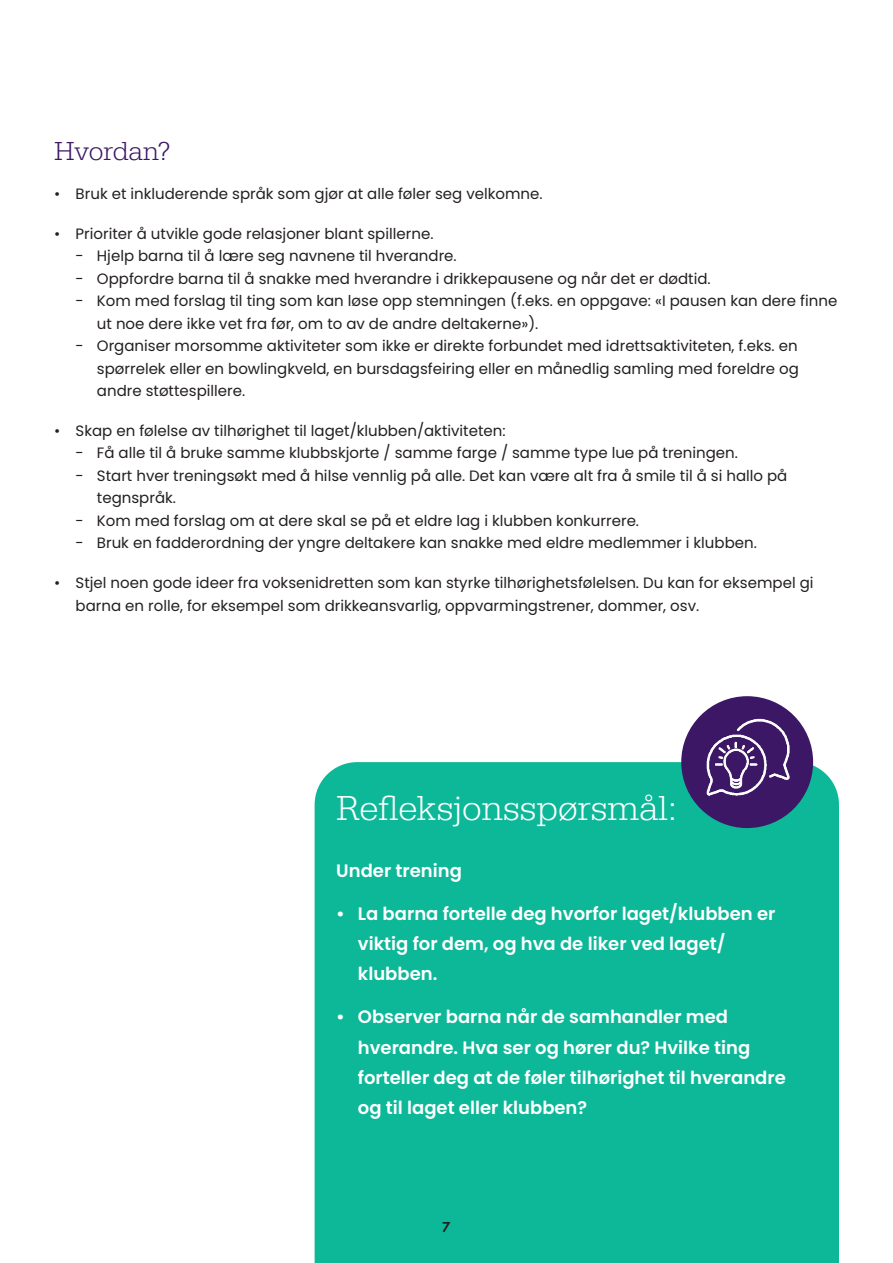
<style>
.page{position:relative;width:893px;height:1263px;background:#fff}
.page>*{position:absolute;margin:0;border:0;box-sizing:border-box;transform-origin:0 0}
.t1{font:300 36px "Egyptienne URW";color:#fff}
.t2{font:300 27px "Egyptienne URW";color:#3c1765}
.t3{font:600 18px/30.3px "Poppins";color:#fff}
.t4{font:15px/22.5px "Poppins";color:#231f20}
.t5{font:600 15px "Futura T";color:#231f20}
</style>
<div class="page">
<div style="left:315px;top:762px;width:524px;height:501px;background:#0db899"></div>
<div style="left:681px;top:696px;width:132px;height:132px;background:#3c1765;border-radius:50%"></div>
<img style="left:706px;top:718px;width:84px;height:78px">
<h2 class="t2" style="left:54px;top:135px;width:118px">Hvordan?</h2>
<p class="t4" style="left:54px;top:183px;width:490px">• Bruk et inkluderende språk som gjør at alle føler seg velkomne.</p>
<p class="t4" style="left:54px;top:222px;width:381px">• Prioriter å utvikle gode relasjoner blant spillerne.</p>
<p class="t4" style="left:76px;top:245px;width:383px">- Hjelp barna til å lære seg navnene til hverandre.</p>
<p class="t4" style="left:76px;top:267px;width:637px">- Oppfordre barna til å snakke med hverandre i drikkepausene og når det er dødtid.</p>
<p class="t4" style="left:97px;top:290px;width:742px;text-indent:-21px">- Kom med forslag til ting som kan løse opp stemningen (f.eks. en oppgave: «I pausen kan dere finne ut noe dere ikke vet fra før, om to av de andre deltakerne»).</p>
<p class="t4" style="left:97px;top:335px;width:703px;text-align:justify;text-indent:-21px">- Organiser morsomme aktiviteter som ikke er direkte forbundet med idrettsaktiviteten, f.eks. en spørrelek eller en bowlingkveld, en bursdagsfeiring eller en månedlig samling med foreldre og andre støttespillere.</p>
<p class="t4" style="left:54px;top:419px;width:453px">• Skap en følelse av tilhørighet til laget/klubben/aktiviteten:</p>
<p class="t4" style="left:76px;top:442px;width:664px">- Få alle til å bruke samme klubbskjorte / samme farge / samme type lue på treningen.</p>
<p class="t4" style="left:97px;top:464px;width:692px;text-indent:-21px">- Start hver treningsøkt med å hilse vennlig på alle. Det kan være alt fra å smile til å si hallo på tegnspråk.</p>
<p class="t4" style="left:76px;top:509px;width:565px">- Kom med forslag om at dere skal se på et eldre lag i klubben konkurrere.</p>
<p class="t4" style="left:76px;top:532px;width:683px">- Bruk en fadderordning der yngre deltakere kan snakke med eldre medlemmer i klubben.</p>
<p class="t4" style="left:76px;top:572px;width:739px;text-indent:-22px">• Stjel noen gode ideer fra voksenidretten som kan styrke tilhørighetsfølelsen. Du kan for eksempel gi barna en rolle, for eksempel som drikkeansvarlig, oppvarmingstrener, dommer, osv.</p>
<h1 class="t1" style="left:336px;top:787px;width:342px">Refleksjonsspørsmål:</h1>
<p class="t3" style="left:336px;top:856px;width:127px">Under trening</p>
<p class="t3" style="left:358px;top:899px;width:419px;text-indent:-22px">• La barna fortelle deg hvorfor laget/klubben er viktig for dem, og hva de liker ved laget/ klubben.</p>
<p class="t3" style="left:358px;top:1002px;width:429px;text-indent:-22px">• Observer barna når de samhandler med hverandre. Hva ser og hører du? Hvilke ting forteller deg at de føler tilhørighet til hverandre og til laget eller klubben?</p>
<p class="t5" style="left:442px;top:1218px;width:10px">7</p>
</div>
